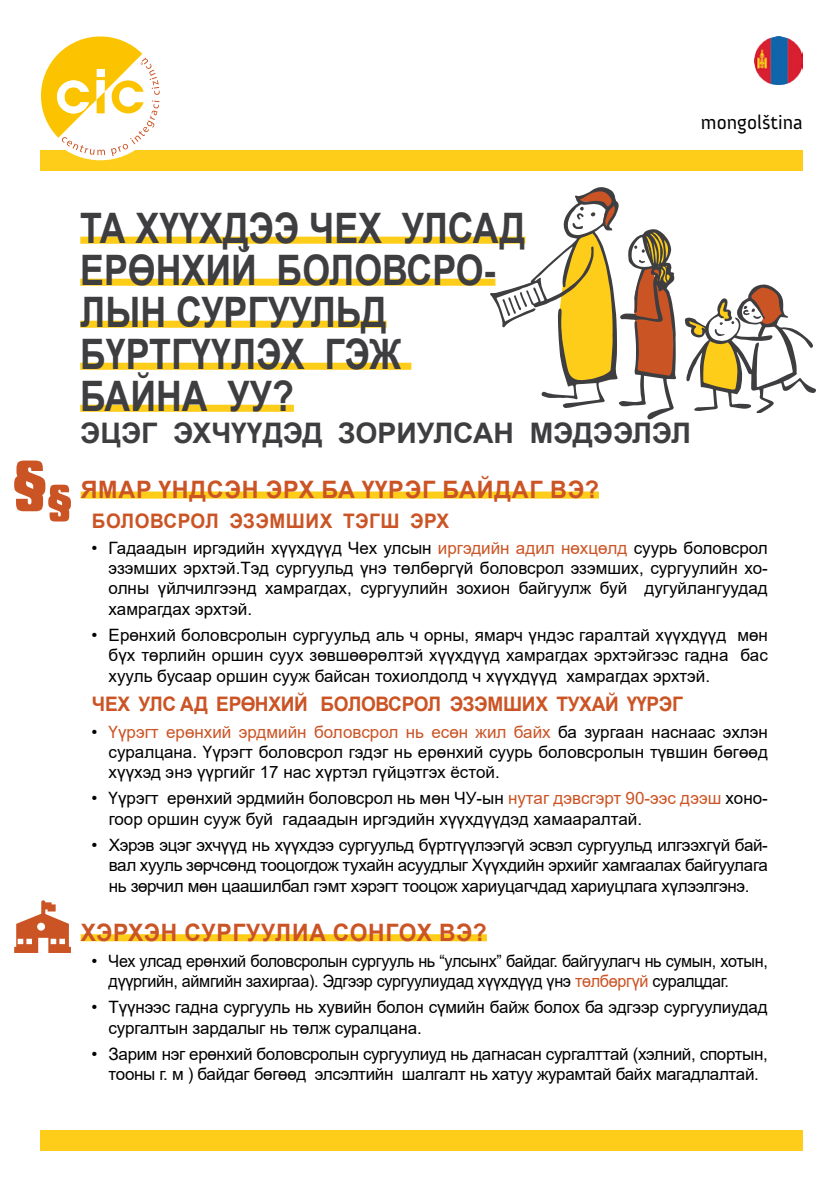
<style>
.page{position:relative;width:840px;height:1191px;background:#fff}
.page>*{position:absolute;margin:0;border:0;box-sizing:border-box;transform-origin:0 0}
.t1{font:700 42px/42px "Arial";color:#3e3d40;scale:.85 1}
.t2{font:700 28.2px "Arial";color:#3e3d40}
.t3{font:700 24px "Arial";letter-spacing:.035em;color:#cb5425}
.t4{font:700 24px "Arial";letter-spacing:.035em;color:#cb5425;scale:.95 1}
.t5{font:700 20px "Arial";letter-spacing:-.015em;color:#cb5425;scale:.95 1}
.t6{font:700 20px "Arial";letter-spacing:.025em;color:#cb5425;scale:.95 1}
.t7{font:20px "Anivers";color:#000}
.t8{font:17px/20.4px "Arial";letter-spacing:-.02em;color:#000;text-align:justify}
.t9{font:17px/20.4px "Arial";color:#000}
.s1{color:#cb5425}
</style>
<div class="page">
<div style="left:40px;top:150px;width:762px;height:20px;background:#fecd1a"></div>
<div style="left:40px;top:1130px;width:762px;height:20px;background:#fecd1a"></div>
<img style="left:754px;top:36px;width:48px;height:48px">
<div style="left:80px;top:237px;width:445px;height:7px;background:#fecd1a"></div>
<div style="left:80px;top:279px;width:415px;height:7px;background:#fecd1a"></div>
<div style="left:80px;top:321px;width:306px;height:7px;background:#fecd1a"></div>
<div style="left:80px;top:363px;width:331px;height:7px;background:#fecd1a"></div>
<div style="left:80px;top:405px;width:214px;height:7px;background:#fecd1a"></div>
<div style="left:81px;top:491px;width:517px;height:7px;background:#fecd1a"></div>
<div style="left:81px;top:934px;width:405px;height:7px;background:#fecd1a"></div>
<svg style="left:684px;top:284px;width:131px;height:129px"></svg>
<svg style="left:490px;top:187px;width:186px;height:232px"></svg>
<svg style="left:14px;top:460px;width:57px;height:61px"></svg>
<svg style="left:14px;top:900px;width:57px;height:53px"></svg>
<svg style="left:41px;top:36px;width:119px;height:125px"></svg>
<p class="t7" style="left:700px;top:112px;width:103px">mongolština</p>
<h1 class="t1" style="left:80px;top:208px;width:525px">ТА ХҮҮХДЭЭ ЧЕХ УЛСАД<br>ЕРӨНХИЙ БОЛОВСРО-<br>ЛЫН СУРГУУЛЬД<br>БҮРТГҮҮЛЭХ ГЭЖ<br>БАЙНА УУ?</h1>
<h2 class="t2" style="left:80px;top:413px;width:611px">ЭЦЭГ ЭХЧҮҮДЭД ЗОРИУЛСАН МЭДЭЭЛЭЛ</h2>
<h3 class="t3" style="left:81px;top:472px;width:519px">ЯМАР ҮНДСЭН ЭРХ БА ҮҮРЭГ БАЙДАГ ВЭ?</h3>
<p class="t6" style="left:92px;top:506px;width:377px">БОЛОВСРОЛ ЭЗЭМШИХ ТЭГШ ЭРХ</p>
<p class="t8" style="left:109px;top:537px;width:660px;text-indent:-17px">• Гадаадын иргэдийн хүүхдүүд Чех улсын <span class="s1">иргэдийн адил нөхцөлд</span> суурь боловсрол эзэмших эрхтэй.Тэд сургуульд үнэ төлбөргүй боловсрол эзэмших, сургуулийн хо&shy;олны үйлчилгээнд хамрагдах, сургуулийн зохион байгуулж буй дугуйлангуудад хамрагдах эрхтэй.</p>
<p class="t8" style="left:109px;top:624px;width:660px;text-indent:-17px">• Ерөнхий боловсролын сургуульд аль ч орны, ямарч үндэс гаралтай хүүхдүүд мөн бүх төрлийн оршин суух зөвшөөрөлтэй хүүхдүүд хамрагдах эрхтэйгээс гадна бас хууль бусаар оршин сууж байсан тохиолдолд ч хүүхдүүд хамрагдах эрхтэй.</p>
<p class="t5" style="left:92px;top:690px;width:623px">ЧЕХ УЛС АД ЕРӨНХИЙ БОЛОВСРОЛ ЭЗЭМШИХ ТУХАЙ ҮҮРЭГ</p>
<p class="t8" style="left:109px;top:721px;width:660px;text-indent:-17px">• <span class="s1">Үүрэгт ерөнхий эрдмийн боловсрол нь есөн жил байх</span> ба зургаан наснаас эхлэн суралцана. Үүрэгт боловсрол гэдэг нь ерөнхий суурь боловсролын түвшин бөгөөд хүүхэд энэ үүргийг 17 нас хүртэл гүйцэтгэх ёстой.</p>
<p class="t9" style="left:109px;top:788px;width:660px;text-indent:-17px">• Үүрэгт ерөнхий эрдмийн боловсрол нь мөн ЧУ-ын <span class="s1">нутаг дэвсгэрт 90-ээс дээш</span> хоно&shy;гоор оршин сууж буй гадаадын иргэдийн хүүхдүүдэд хамааралтай.</p>
<p class="t8" style="left:109px;top:834px;width:660px;text-indent:-17px">• Хэрэв эцэг эхчүүд нь хүүхдээ сургуульд бүртгүүлээгүй эсвэл сургуульд илгээхгүй бай&shy;вал хууль зөрчсөнд тооцогдож тухайн асуудлыг Хүүхдийн эрхийг хамгаалах байгуулага нь зөрчил мөн цаашилбал гэмт хэрэгт тооцож хариуцагчдад хариуцлага хүлээлгэнэ.</p>
<h3 class="t4" style="left:81px;top:915px;width:429px">ХЭРХЭН СУРГУУЛИА СОНГОХ ВЭ?</h3>
<p class="t8" style="left:109px;top:950px;width:660px;text-indent:-17px">• Чех улсад ерөнхий боловсролын сургууль нь “улсынх” байдаг. байгуулагч нь сумын, хотын, дүүргийн, аймгийн захиргаа). Эдгээр сургуулиудад хүүхдүүд үнэ <span class="s1">төлбөргүй</span> суралцдаг.</p>
<p class="t8" style="left:109px;top:996px;width:660px;text-indent:-17px">• Түүнээс гадна сургууль нь хувийн болон сүмийн байж болох ба эдгээр сургуулиудад сургалтын зардалыг нь төлж суралцана.</p>
<p class="t8" style="left:92px;top:1043px;width:677px;text-align:center">• Зарим нэг ерөнхий боловсролын сургуулиуд нь дагнасан сургалттай (хэлний, спортын, тооны г. м ) байдаг бөгөөд элсэлтийн шалгалт нь хатуу журамтай байх магадлалтай.</p>
</div>
